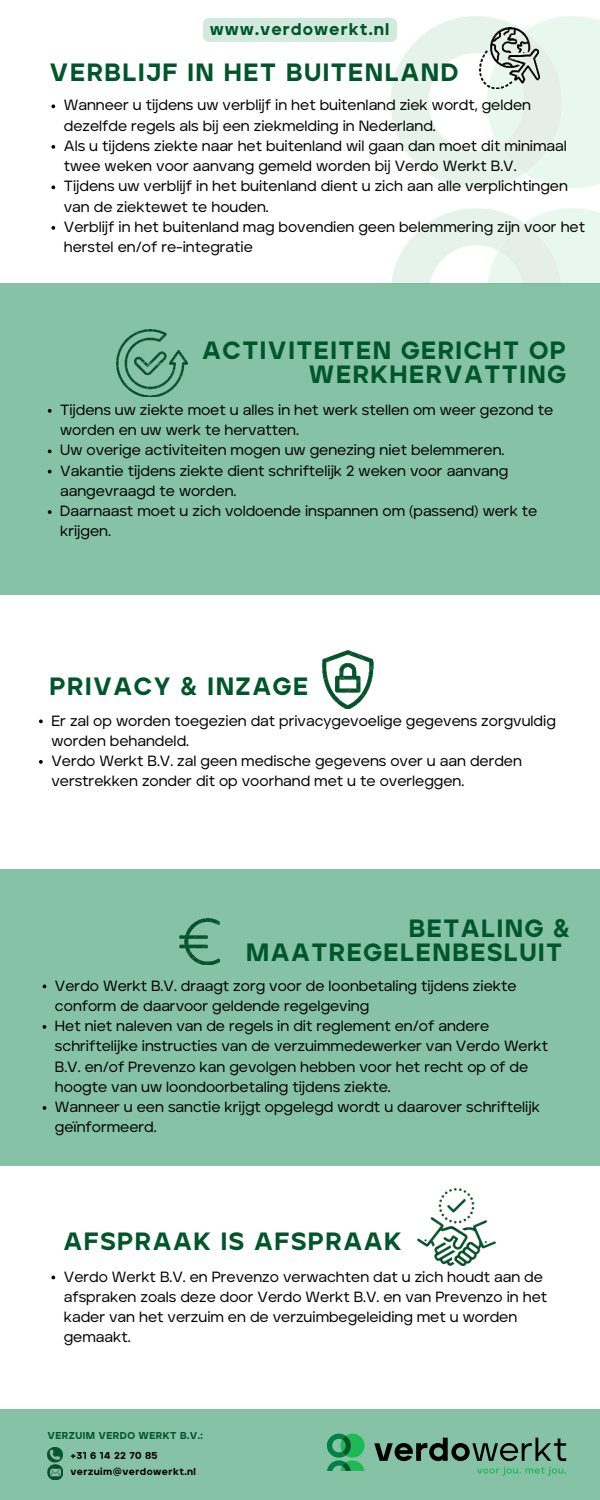
<style>
.page{position:relative;width:600px;height:1500px;background:#fff}
.page>*{position:absolute;margin:0;border:0;box-sizing:border-box;transform-origin:0 0}
.t1{font:900 25px/24px "Aventa";letter-spacing:.06em;color:#00562b;text-align:right}
.t2{font:900 17px "Aventa";letter-spacing:.06em;color:#00562b}
.t3{font:500 14.8px/20.2px "Aventa";color:#000}
.t4{font:900 10px "Aventa";letter-spacing:.04em;color:#000}
.t5{font:900 10px "Aventa";letter-spacing:.04em;color:#00562b}
</style>
<div class="page">
<svg style="left:391px;top:16px;width:209px;height:172px"></svg>
<svg style="left:391px;top:208px;width:209px;height:76px"></svg>
<div style="left:0;top:284px;width:600px;height:311px;background:#85c2a6"></div>
<div style="left:0;top:870px;width:600px;height:296px;background:#85c2a6"></div>
<div style="left:0;top:1409px;width:600px;height:91px;background:#85c2a6"></div>
<img style="left:116px;top:330px;width:71px;height:67px">
<img style="left:321px;top:650px;width:53px;height:59px">
<img style="left:417px;top:1189px;width:78px;height:77px">
<svg style="left:374px;top:1438px;width:192px;height:38px"></svg>
<svg style="left:327px;top:1434px;width:38px;height:37px"></svg>
<img style="left:47px;top:1447px;width:15px;height:33px">
<img style="left:179px;top:919px;width:41px;height:46px">
<svg style="left:39px;top:720px;width:4px;height:3px"></svg>
<svg style="left:39px;top:760px;width:4px;height:4px"></svg>
<svg style="left:48px;top:409px;width:4px;height:4px"></svg>
<svg style="left:48px;top:449px;width:4px;height:4px"></svg>
<svg style="left:48px;top:470px;width:4px;height:3px"></svg>
<svg style="left:48px;top:510px;width:4px;height:4px"></svg>
<svg style="left:51px;top:104px;width:4px;height:4px"></svg>
<svg style="left:51px;top:145px;width:4px;height:4px"></svg>
<svg style="left:51px;top:185px;width:4px;height:4px"></svg>
<svg style="left:51px;top:226px;width:4px;height:4px"></svg>
<svg style="left:43px;top:1025px;width:3px;height:4px"></svg>
<svg style="left:43px;top:1106px;width:3px;height:4px"></svg>
<svg style="left:51px;top:1276px;width:4px;height:3px"></svg>
<div style="left:203px;top:18px;width:194px;height:24px;background:#d2eade;border-radius:6px"></div>
<img style="left:480px;top:27px;width:60px;height:61px">
<p class="t2" style="left:210px;top:18px;width:181px">www.verdowerkt.nl</p>
<h1 class="t1" style="left:50px;top:59px;width:410px">VERBLIJF IN HET BUITENLAND</h1>
<p class="t3" style="left:64px;top:95px;width:523px">Wanneer u tijdens uw verblijf in het buitenland ziek wordt, gelden dezelfde regels als bij een ziekmelding in Nederland.<br>Als u tijdens ziekte naar het buitenland wil gaan dan moet dit minimaal twee weken voor aanvang gemeld worden bij Verdo Werkt B.V.<br>Tijdens uw verblijf in het buitenland dient u zich aan alle verplichtingen van de ziektewet te houden.<br>Verblijf in het buitenland mag bovendien geen belemmering zijn voor het herstel en/of re-integratie</p>
<h1 class="t1" style="left:202px;top:338px;width:365px">ACTIVITEITEN GERICHT OP<br>WERKHERVATTING</h1>
<p class="t3" style="left:60px;top:400px;width:495px">Tijdens uw ziekte moet u alles in het werk stellen om weer gezond te worden en uw werk te hervatten.<br>Uw overige activiteiten mogen uw genezing niet belemmeren.<br>Vakantie tijdens ziekte dient schriftelijk 2 weken voor aanvang aangevraagd te worden.<br>Daarnaast moet u zich voldoende inspannen om (passend) werk te krijgen.</p>
<h1 class="t1" style="left:50px;top:674px;width:260px">PRIVACY &amp; INZAGE</h1>
<p class="t3" style="left:51px;top:710px;width:506px">Er zal op worden toegezien dat privacygevoelige gegevens zorgvuldig worden behandeld.<br>Verdo Werkt B.V. zal geen medische gegevens over u aan derden verstrekken zonder dit op voorhand met u te overleggen.</p>
<h1 class="t1" style="left:246px;top:916px;width:326px;text-align:left;text-indent:163px">BETALING &amp;<br>MAATREGELENBESLUIT</h1>
<p class="t3" style="left:55px;top:975px;width:495px">Verdo Werkt B.V. draagt zorg voor de loonbetaling tijdens ziekte conform de daarvoor geldende regelgeving<br>Het niet naleven van de regels in dit reglement en/of andere schriftelijke instructies van de verzuimmedewerker van Verdo Werkt B.V. en/of Prevenzo kan gevolgen hebben voor het recht op of de hoogte van uw loondoorbetaling tijdens ziekte.<br>Wanneer u een sanctie krijgt opgelegd wordt u daarover schriftelijk geïnformeerd.</p>
<h1 class="t1" style="left:63px;top:1228px;width:340px">AFSPRAAK IS AFSPRAAK</h1>
<p class="t3" style="left:64px;top:1266px;width:485px">Verdo Werkt B.V. en Prevenzo verwachten dat u zich houdt aan de afspraken zoals deze door Verdo Werkt B.V. en van Prevenzo in het kader van het verzuim en de verzuimbegeleiding met u worden gemaakt.</p>
<p class="t5" style="left:47px;top:1429px;width:157px">VERZUIM VERDO WERKT B.V.:</p>
<p class="t4" style="left:71px;top:1466px;width:127px">verzuim@verdowerkt.nl</p>
<p class="t4" style="left:71px;top:1449px;width:89px">+31 6 14 22 70 85</p>
</div>
